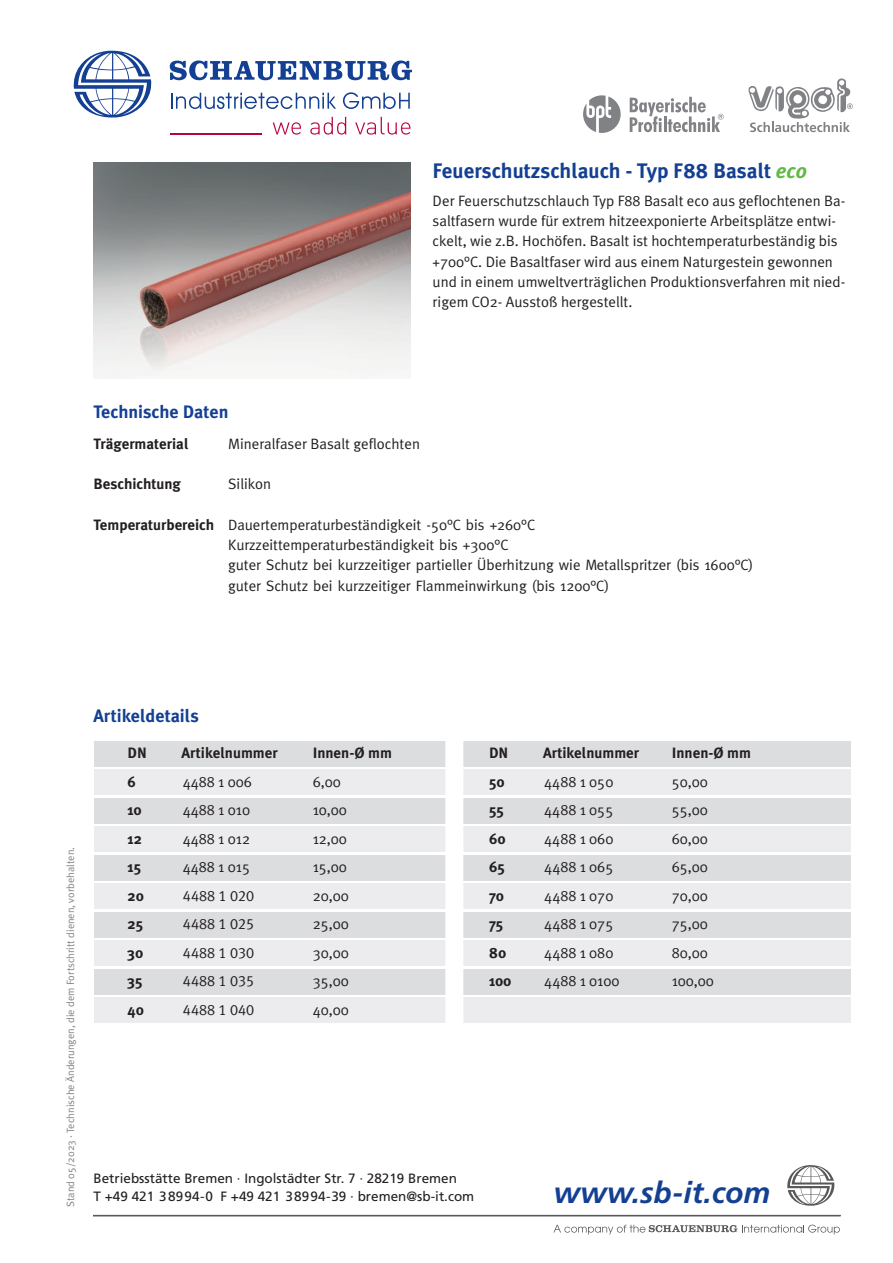
<style>
.page{position:relative;width:893px;height:1263px;background:#fff}
.page>*{position:absolute;margin:0;border:0;box-sizing:border-box;transform-origin:0 0}
.t1{font:italic 700 30px "Frutiger";color:#144093}
.t2{font:700 21px "Meta Plus";color:#144093}
.t3{font:700 18px "Meta Plus";color:#144093}
.t4{font:15px/28.5px "Meta Plus Normal";color:#231f20}
.t5{font:15px/20.2px "Meta";color:#231f20}
.t6{font:700 15px "Meta Plus";color:#231f20}
.t7{font:15px "Meta Plus Normal Caps";color:#231f20}
.t8{font:13.5px/18px "Frutiger";color:#231f20}
.t9{font:10.5px "Meta Plus Normal";color:#808285}
.s1{font-style:italic;color:#60bb46}
.s2{font-family:"Meta Plus";font-weight:700}
</style>
<div class="page">
<svg style="left:74px;top:51px;width:78px;height:67px"></svg>
<svg style="left:171px;top:93px;width:165px;height:16px"></svg>
<svg style="left:343px;top:92px;width:67px;height:17px"></svg>
<svg style="left:170px;top:60px;width:242px;height:20px"></svg>
<svg style="left:273px;top:122px;width:28px;height:13px"></svg>
<svg style="left:310px;top:117px;width:36px;height:18px"></svg>
<svg style="left:355px;top:117px;width:55px;height:18px"></svg>
<hr style="left:170px;top:133px;width:92px;height:1px;background:#b9053d">
<svg style="left:787px;top:1165px;width:47px;height:41px"></svg>
<svg style="left:94px;top:1215px;width:746px;height:1px"></svg>
<svg style="left:553px;top:1225px;width:287px;height:9px"></svg>
<svg style="left:748px;top:78px;width:105px;height:54px"></svg>
<svg style="left:583px;top:95px;width:38px;height:38px"></svg>
<svg style="left:630px;top:97px;width:94px;height:35px"></svg>
<div style="left:94px;top:741px;width:756px;height:25px;background:#dcdddf"></div>
<div style="left:94px;top:769px;width:756px;height:26px;background:#ececee"></div>
<div style="left:94px;top:798px;width:756px;height:25px;background:#dcdddf"></div>
<div style="left:94px;top:826px;width:756px;height:26px;background:#ececee"></div>
<div style="left:94px;top:855px;width:756px;height:25px;background:#dcdddf"></div>
<div style="left:94px;top:883px;width:756px;height:26px;background:#ececee"></div>
<div style="left:94px;top:912px;width:756px;height:25px;background:#dcdddf"></div>
<div style="left:94px;top:940px;width:756px;height:26px;background:#ececee"></div>
<div style="left:94px;top:969px;width:756px;height:25px;background:#dcdddf"></div>
<div style="left:94px;top:997px;width:756px;height:26px;background:#ececee"></div>
<div style="left:445px;top:719px;width:18px;height:306px;background:#fff"></div>
<img style="left:94px;top:163px;width:316px;height:208px">
<h2 class="t2" style="left:433px;top:163px;width:376px">Feuerschutzschlauch - Typ F88 Basalt <span class="s1">eco</span></h2>
<p class="t4" style="left:433px;top:192px;width:414px;line-height:20.2px">Der Feuerschutzschlauch Typ F88 Basalt eco aus geflochtenen Ba&shy;saltfasern wurde für extrem hitzeexponierte Arbeitsplätze entwi&shy;ckelt, wie z.B. Hochöfen. Basalt ist hochtemperaturbeständig bis +700°C. Die Basaltfaser wird aus einem Naturgestein gewonnen und in einem umweltverträglichen Produktionsverfahren mit nied&shy;rigem CO2- Ausstoß hergestellt.</p>
<p class="t3" style="left:94px;top:405px;width:136px">Technische Daten</p>
<p class="t6" style="left:94px;top:438px;width:97px">Trägermaterial</p>
<p class="t4" style="left:228px;top:430px;width:193px">Mineralfaser Basalt geflochten</p>
<p class="t6" style="left:94px;top:478px;width:89px">Beschichtung</p>
<p class="t4" style="left:228px;top:471px;width:45px">Silikon</p>
<p class="t5" style="left:228px;top:516px;width:527px;text-indent:-135px"><span class="s2">Temperaturbereich</span> Dauertemperaturbeständigkeit -50°C bis +260°C<br>Kurzzeittemperaturbeständigkeit bis +300°C<br>guter Schutz bei kurzzeitiger partieller Überhitzung wie Metallspritzer (bis 1600°C) guter Schutz bei kurzzeitiger Flammeinwirkung (bis 1200°C)</p>
<p class="t9" style="left:67px;top:1207px;width:361px;rotate:-90deg">Stand 05/2023 · Technische Änderungen, die dem Fortschritt dienen, vorbehalten.</p>
<p class="t3" style="left:94px;top:709px;width:107px">Artikeldetails</p>
<p class="t6" style="left:128px;top:747px;width:21px">DN</p>
<p class="t6" style="left:182px;top:747px;width:98px">Artikelnummer</p>
<p class="t6" style="left:128px;top:776px;width:10px">6</p>
<p class="t4" style="left:183px;top:768px;width:71px">4488 1 006</p>
<p class="t6" style="left:128px;top:804px;width:16px">10</p>
<p class="t4" style="left:183px;top:797px;width:69px">4488 1 010</p>
<p class="t6" style="left:128px;top:833px;width:16px">12</p>
<p class="t4" style="left:183px;top:825px;width:69px">4488 1 012</p>
<p class="t6" style="left:128px;top:861px;width:15px">15</p>
<p class="t4" style="left:183px;top:854px;width:69px">4488 1 015</p>
<p class="t6" style="left:128px;top:890px;width:18px">20</p>
<p class="t7" style="left:183px;top:887px;width:73px">4488 1 020</p>
<p class="t6" style="left:128px;top:918px;width:17px">25</p>
<p class="t7" style="left:183px;top:915px;width:73px">4488 1 025</p>
<p class="t6" style="left:128px;top:947px;width:17px">30</p>
<p class="t7" style="left:183px;top:944px;width:73px">4488 1 030</p>
<p class="t6" style="left:128px;top:975px;width:17px">35</p>
<p class="t7" style="left:183px;top:972px;width:73px">4488 1 035</p>
<p class="t6" style="left:128px;top:1004px;width:18px">40</p>
<p class="t7" style="left:183px;top:1001px;width:73px">4488 1 040</p>
<p class="t6" style="left:313px;top:747px;width:81px">Innen-Ø mm</p>
<p class="t4" style="left:313px;top:768px;width:38px">6,00<br>10,00<br>12,00<br>15,00<br>20,00<br>25,00<br>30,00<br>35,00<br>40,00</p>
<p class="t6" style="left:489px;top:747px;width:21px">DN</p>
<p class="t6" style="left:543px;top:747px;width:98px">Artikelnummer</p>
<p class="t6" style="left:489px;top:776px;width:17px">50</p>
<p class="t4" style="left:544px;top:768px;width:71px">4488 1 050</p>
<p class="t6" style="left:489px;top:804px;width:16px">55</p>
<p class="t4" style="left:544px;top:797px;width:71px">4488 1 055</p>
<p class="t6" style="left:489px;top:833px;width:18px">60</p>
<p class="t4" style="left:544px;top:825px;width:71px">4488 1 060</p>
<p class="t6" style="left:489px;top:861px;width:17px">65</p>
<p class="t4" style="left:544px;top:854px;width:71px">4488 1 065</p>
<p class="t6" style="left:489px;top:890px;width:16px">70</p>
<p class="t4" style="left:544px;top:882px;width:71px">4488 1 070</p>
<p class="t6" style="left:489px;top:918px;width:16px">75</p>
<p class="t4" style="left:544px;top:911px;width:71px">4488 1 075</p>
<p class="t6" style="left:489px;top:947px;width:19px">80</p>
<p class="t4" style="left:544px;top:939px;width:71px">4488 1 080</p>
<p class="t6" style="left:489px;top:975px;width:24px">100</p>
<p class="t4" style="left:544px;top:968px;width:77px">4488 1 0100</p>
<p class="t6" style="left:672px;top:747px;width:81px">Innen-Ø mm</p>
<p class="t4" style="left:672px;top:768px;width:44px">50,00<br>55,00<br>60,00<br>65,00<br>70,00<br>75,00<br>80,00<br>100,00</p>
<p class="t8" style="left:94px;top:1170px;width:382px">Betriebsstätte Bremen · Ingolstädter Str. 7 · 28219 Bremen<br>T +49 421 38994-0 F +49 421 38994-39 · bremen@sb-it.com</p>
<h1 class="t1" style="left:553px;top:1180px;width:218px">www.sb-it.com</h1>
</div>
